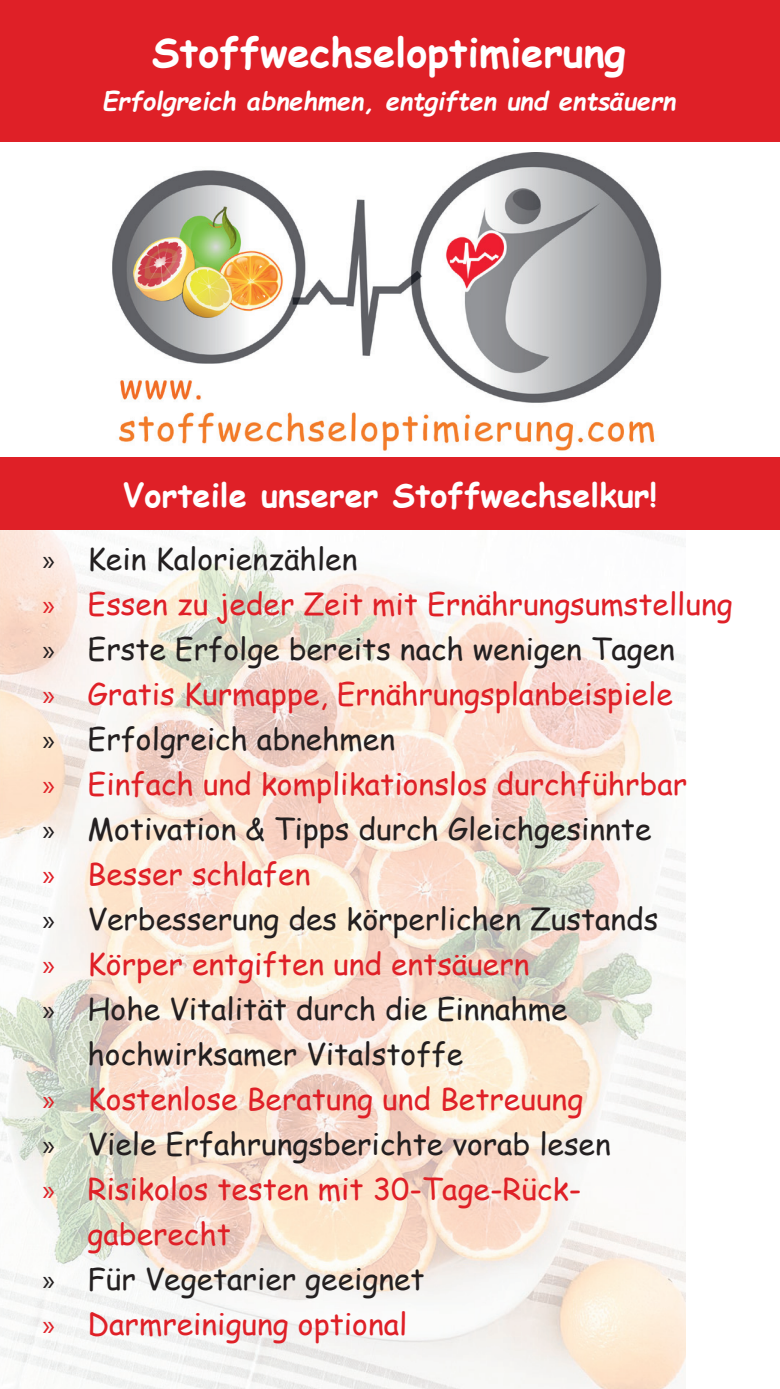
<style>
.page{position:relative;width:780px;height:1389px;background:#fff}
.page>*{position:absolute;margin:0;border:0;box-sizing:border-box;transform-origin:0 0}
.t1{font:700 40px "Comic Sans MS";color:#fff}
.t2{font:700 32.5px "Comic Sans MS";color:#fff}
.t3{font:30px "Comic Sans MS";color:#231f20}
.t4{font:30px "Comic Sans MS";color:#df2027}
.t5{font:italic 700 25px "Comic Sans MS";color:#fff}
.s1{font-family:"Myriad Pro"}
</style>
<div class="page">
<img style="left:0;top:530px;width:685px;height:679px">
<img style="left:0;top:1209px;width:685px;height:180px">
<div style="left:0;top:0;width:780px;height:142px;background:#df2027"></div>
<div style="left:0;top:458px;width:780px;height:72px;background:#df2027"></div>
<img style="left:112px;top:152px;width:550px;height:299px">
<h1 class="t1" style="left:152px;top:23px;width:475px">Stoffwechseloptimierung</h1>
<p class="t5" style="left:102px;top:82px;width:575px">Erfolgreich abnehmen, entgiften und entsäuern</p>
<p class="t2" style="left:123px;top:471px;width:536px">Vorteile unserer Stoffwechselkur!</p>
<p class="t3" style="left:43px;top:537px;width:316px"><span class="s1">»</span> Kein Kalorienzählen</p>
<p class="t4" style="left:43px;top:582px;width:691px"><span class="s1">»</span> Essen zu jeder Zeit mit Ernährungsumstellung</p>
<p class="t3" style="left:43px;top:627px;width:633px"><span class="s1">»</span> Erste Erfolge bereits nach wenigen Tagen</p>
<p class="t4" style="left:43px;top:672px;width:631px"><span class="s1">»</span> Gratis Kurmappe, Ernährungsplanbeispiele</p>
<p class="t3" style="left:43px;top:717px;width:354px"><span class="s1">»</span> Erfolgreich abnehmen</p>
<p class="t4" style="left:43px;top:762px;width:646px"><span class="s1">»</span> Einfach und komplikationslos durchführbar</p>
<p class="t3" style="left:43px;top:807px;width:610px"><span class="s1">»</span> Motivation &amp; Tipps durch Gleichgesinnte</p>
<p class="t4" style="left:43px;top:852px;width:269px"><span class="s1">»</span> Besser schlafen</p>
<p class="t3" style="left:43px;top:897px;width:617px"><span class="s1">»</span> Verbesserung des körperlichen Zustands</p>
<p class="t4" style="left:43px;top:942px;width:488px"><span class="s1">»</span> Körper entgiften und entsäuern</p>
<p class="t3" style="left:43px;top:987px;width:526px"><span class="s1">»</span> Hohe Vitalität durch die Einnahme</p>
<p class="t3" style="left:88px;top:1032px;width:377px">hochwirksamer Vitalstoffe</p>
<p class="t4" style="left:43px;top:1077px;width:542px"><span class="s1">»</span> Kostenlose Beratung und Betreuung</p>
<p class="t3" style="left:43px;top:1122px;width:569px"><span class="s1">»</span> Viele Erfahrungsberichte vorab lesen</p>
<p class="t4" style="left:43px;top:1167px;width:540px"><span class="s1">»</span> Risikolos testen mit 30-Tage-Rück-</p>
<p class="t4" style="left:88px;top:1212px;width:145px">gaberecht</p>
<p class="t3" style="left:43px;top:1257px;width:383px"><span class="s1">»</span> Für Vegetarier geeignet</p>
<p class="t4" style="left:43px;top:1302px;width:366px"><span class="s1">»</span> Darmreinigung optional</p>
</div>
